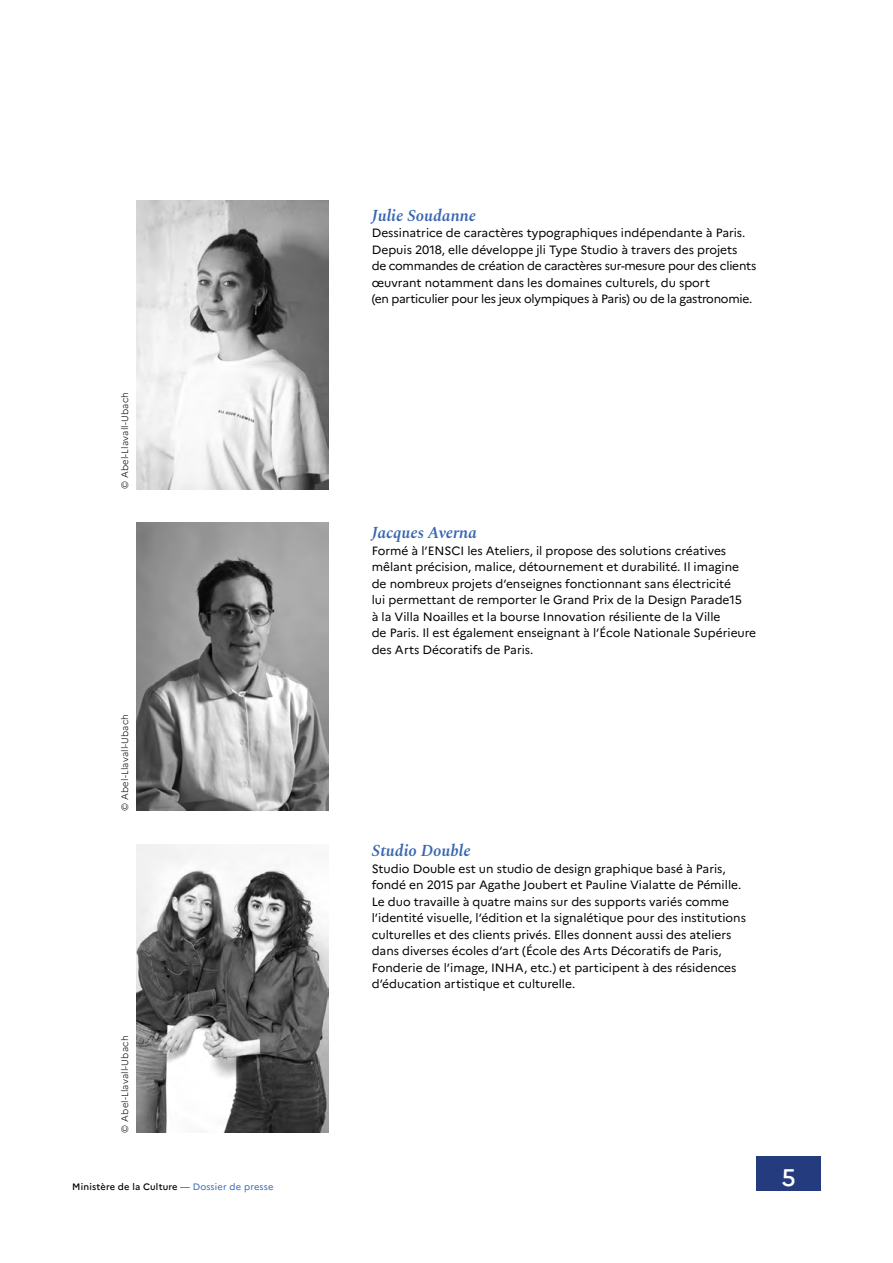
<style>
.page{position:relative;width:893px;height:1263px;background:#fff}
.page>*{position:absolute;margin:0;border:0;box-sizing:border-box;transform-origin:0 0}
.t1{font:500 24px "Marianne";color:#fff}
.t2{font:italic 600 16.5px "Spectral";color:#3866b0}
.t3{font:12px/16.5px "Marianne";color:#000}
.t4{font:300 9.3px "Marianne";letter-spacing:.02em;color:#000}
.t5{font:500 9.3px "Marianne";letter-spacing:.02em;color:#000}
.s1{color:#3866b0}
.s2{font-weight:400;color:#3866b0}
</style>
<div class="page">
<div style="left:756px;top:1157px;width:65px;height:34px;background:#243b7d"></div>
<img style="left:136px;top:201px;width:192px;height:288px">
<img style="left:136px;top:522px;width:192px;height:289px">
<img style="left:136px;top:844px;width:192px;height:289px">
<p class="t4" style="left:119px;top:489px;width:98px;rotate:-90deg">© Abel-Llavall-Ubach</p>
<p class="t4" style="left:119px;top:811px;width:98px;rotate:-90deg">© Abel-Llavall-Ubach</p>
<p class="t4" style="left:119px;top:1132px;width:98px;rotate:-90deg">© Abel-Llavall-Ubach</p>
<p class="t5" style="left:72px;top:1181px;width:203px">Ministère de la Culture <span class="s1">—</span> <span class="s2">Dossier de presse</span></p>
<h2 class="t2" style="left:372px;top:203px;width:106px">Julie Soudanne</h2>
<p class="t3" style="left:372px;top:225px;width:386px">Dessinatrice de caractères typographiques indépendante à Paris.<br>Depuis 2018, elle développe jli Type Studio à travers des projets<br>de commandes de création de caractères sur-mesure pour des clients œuvrant notamment dans les domaines culturels, du sport<br>(en particulier pour les jeux olympiques à Paris) ou de la gastronomie.</p>
<h2 class="t2" style="left:372px;top:521px;width:107px">Jacques Averna</h2>
<p class="t3" style="left:372px;top:542px;width:386px">Formé à l’ENSCI les Ateliers, il propose des solutions créatives mêlant précision, malice, détournement et durabilité. Il imagine de nombreux projets d’enseignes fonctionnant sans électricité<br>lui permettant de remporter le Grand Prix de la Design Parade15<br>à la Villa Noailles et la bourse Innovation résiliente de la Ville<br>de Paris. Il est également enseignant à l’École Nationale Supérieure des Arts Décoratifs de Paris.</p>
<h2 class="t2" style="left:372px;top:839px;width:100px">Studio Double</h2>
<p class="t3" style="left:372px;top:860px;width:376px">Studio Double est un studio de design graphique basé à Paris, fondé en 2015 par Agathe Joubert et Pauline Vialatte de Pémille.<br>Le duo travaille à quatre mains sur des supports variés comme l’identité visuelle, l’édition et la signalétique pour des institutions culturelles et des clients privés. Elles donnent aussi des ateliers dans diverses écoles d’art (École des Arts Décoratifs de Paris, Fonderie de l’image, INHA, etc.) et participent à des résidences d’éducation artistique et culturelle.</p>
<h1 class="t1" style="left:781px;top:1163px;width:16px">5</h1>
</div>
